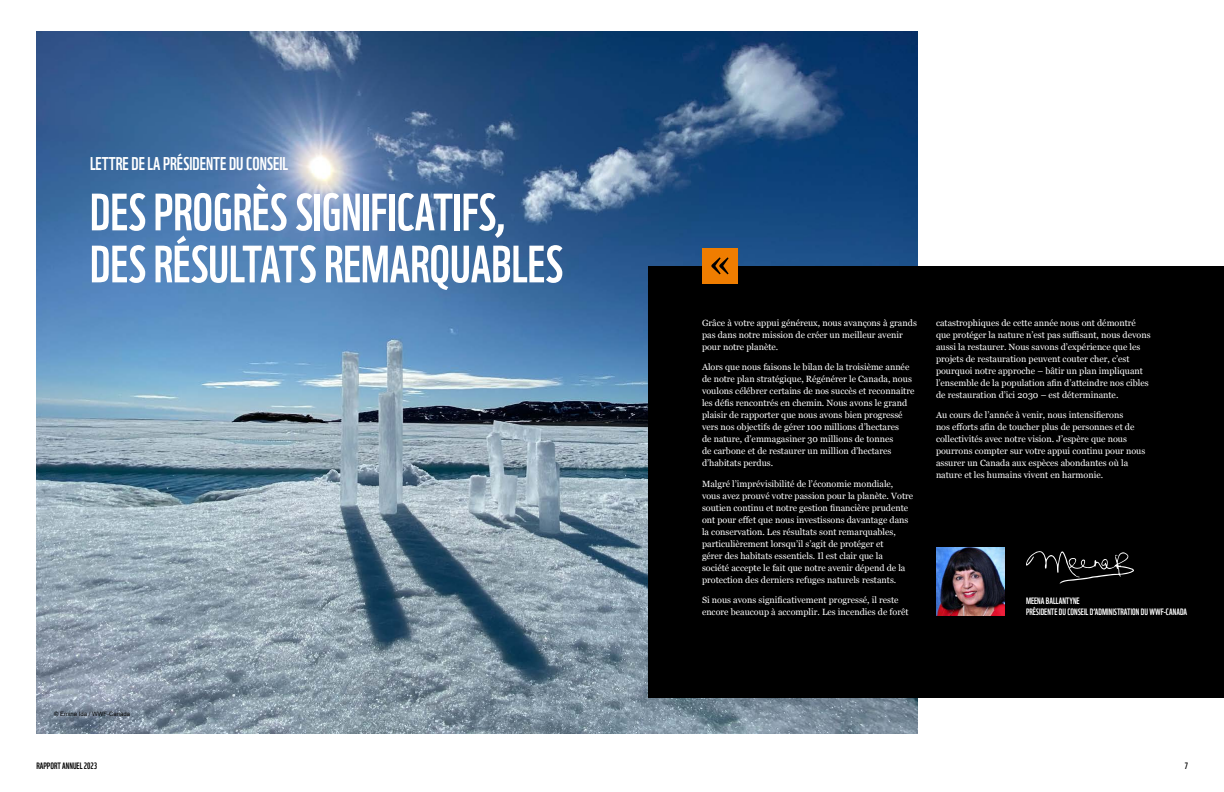
<style>
.page{position:relative;width:1224px;height:792px;background:#fff}
.page>*{position:absolute;margin:0;border:0;box-sizing:border-box;transform-origin:0 0}
.t1{font:51px/52px "WWF";color:#fff}
.t2{font:18px "WWF";color:#fff}
.t3{font:9px/12px "Georgia";color:#fff}
.t4{font:9px/11px "WWF";color:#fff}
.t5{font:9px "WWF";color:#000}
.t6{font:6px "Arial";color:#000}
</style>
<div class="page">
<img style="left:36px;top:31px;width:882px;height:703px">
<div style="left:648px;top:266px;width:576px;height:432px;background:#000"></div>
<svg style="left:1026px;top:551px;width:108px;height:32px"></svg>
<img style="left:936px;top:547px;width:68px;height:68px">
<div style="left:702px;top:248px;width:36px;height:36px;background:#ef7d00"></div>
<svg style="left:711px;top:257px;width:18px;height:17px"></svg>
<h2 class="t2" style="left:90px;top:149px;width:200px">LETTRE DE LA PRÉSIDENTE DU CONSEIL</h2>
<h1 class="t1" style="left:90px;top:181px;width:475px">DES PROGRÈS SIGNIFICATIFS,<br>DES RÉSULTATS REMARQUABLES</h1>
<p class="t6" style="left:54px;top:710px;width:78px">© Emina Ida / WWF-Canada</p>
<p class="t3" style="left:702px;top:316px;width:216px">Grâce à votre appui généreux, nous avançons à grands pas dans notre mission de créer un meilleur avenir pour notre planète.</p>
<p class="t3" style="left:702px;top:361px;width:214px">Alors que nous faisons le bilan de la troisième année de notre plan stratégique, Régénérer le Canada, nous voulons célébrer certains de nos succès et reconnaitre les défis rencontrés en chemin. Nous avons le grand plaisir de rapporter que nous avons bien progressé vers nos objectifs de gérer 100 millions d’hectares<br>de nature, d’emmagasiner 30 millions de tonnes<br>de carbone et de restaurer un million d’hectares d’habitats perdus.</p>
<p class="t3" style="left:702px;top:477px;width:213px">Malgré l’imprévisibilité de l’économie mondiale, vous avez prouvé votre passion pour la planète. Votre soutien continu et notre gestion financière prudente ont pour effet que nous investissons davantage dans la conservation. Les résultats sont remarquables, particulièrement lorsqu’il s’agit de protéger et<br>gérer des habitats essentiels. Il est clair que la<br>société accepte le fait que notre avenir dépend de la protection des derniers refuges naturels restants.</p>
<p class="t3" style="left:702px;top:594px;width:208px">Si nous avons significativement progressé, il reste encore beaucoup à accomplir. Les incendies de forêt</p>
<p class="t3" style="left:936px;top:316px;width:216px">catastrophiques de cette année nous ont démontré que protéger la nature n’est pas suffisant, nous devons aussi la restaurer. Nous savons d’expérience que les projets de restauration peuvent couter cher, c’est pourquoi notre approche – bâtir un plan impliquant l’ensemble de la population afin d’atteindre nos cibles de restauration d’ici 2030 – est déterminante.</p>
<p class="t3" style="left:936px;top:409px;width:211px">Au cours de l’année à venir, nous intensifierons<br>nos efforts afin de toucher plus de personnes et de collectivités avec notre vision. J’espère que nous pourrons compter sur votre appui continu pour nous assurer un Canada aux espèces abondantes où la nature et les humains vivent en harmonie.</p>
<p class="t4" style="left:1026px;top:595px;width:163px">MEENA BALLANTYNE<br>PRÉSIDENTE DU CONSEIL D’ADMINISTRATION DU WWF-CANADA</p>
<p class="t5" style="left:36px;top:759px;width:62px">RAPPORT ANNUEL 2023</p>
<p class="t5" style="left:1185px;top:759px;width:5px">7</p>
</div>
